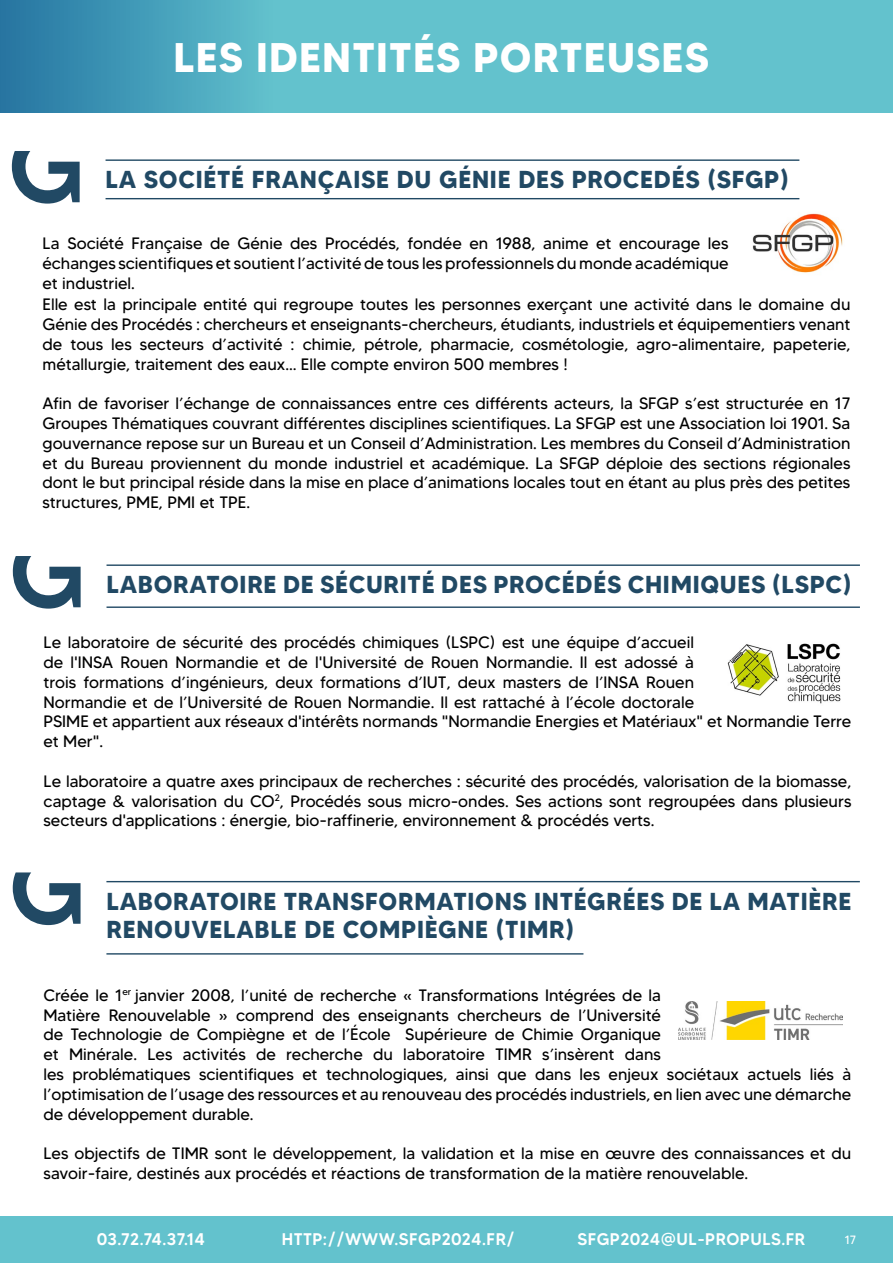
<style>
.page{position:relative;width:893px;height:1263px;background:#fff}
.page>*{position:absolute;margin:0;border:0;box-sizing:border-box;transform-origin:0 0}
.t1{font:700 41.25px "MADETOMMY";letter-spacing:.03em;color:#fff}
.t2{font:700 24.45px/28.8px "MADETOMMY";letter-spacing:.03em;color:#214964}
.t3{font:500 16.8px "MADETOMMY";letter-spacing:.03em;color:#fff}
.t4{font:16.5px/19.8px "MADETOMMY";color:#000;text-align:justify}
.t5{font:12px "MADETOMMY";color:#fff}
</style>
<div class="page">
<div style="left:0;top:1217px;width:893px;height:46px;background:#63c2cd"></div>
<img style="left:752px;top:213px;width:91px;height:60px">
<svg style="left:0;top:0;width:893px;height:112px;background:#59b5c6"></svg>
<svg style="left:12px;top:151px;width:68px;height:53px"></svg>
<hr style="left:106px;top:159px;width:693px;height:2px;background:#214964">
<hr style="left:106px;top:198px;width:693px;height:1px;background:#214964">
<svg style="left:13px;top:556px;width:68px;height:53px"></svg>
<hr style="left:107px;top:564px;width:753px;height:2px;background:#214964">
<hr style="left:107px;top:606px;width:753px;height:2px;background:#214964">
<img style="left:727px;top:643px;width:114px;height:61px">
<svg style="left:13px;top:872px;width:68px;height:53px"></svg>
<hr style="left:106px;top:881px;width:754px;height:1px;background:#214964">
<hr style="left:106px;top:953px;width:477px;height:1px;background:#214964">
<img style="left:678px;top:1001px;width:165px;height:39px">
<h1 class="t1" style="left:173px;top:32px;width:537px">LES IDENTITÉS PORTEUSES</h1>
<h2 class="t2" style="left:106px;top:165px;width:685px">LA SOCIÉTÉ FRANÇAISE DU GÉNIE DES PROCEDÉS (SFGP)</h2>
<p class="t4" style="left:43px;top:233px;width:688px">La Société Française de Génie des Procédés, fondée en 1988, anime et encourage les échanges scientifiques et soutient l’activité de tous les professionnels du monde académique et industriel.</p>
<p class="t4" style="left:43px;top:294px;width:809px">Elle est la principale entité qui regroupe toutes les personnes exerçant une activité dans le domaine du Génie des Procédés : chercheurs et enseignants-chercheurs, étudiants, industriels et équipementiers venant de tous les secteurs d’activité : chimie, pétrole, pharmacie, cosmétologie, agro-alimentaire, papeterie, métallurgie, traitement des eaux… Elle compte environ 500 membres !</p>
<p class="t4" style="left:43px;top:393px;width:809px">Afin de favoriser l’échange de connaissances entre ces différents acteurs, la SFGP s’est structurée en 17<br>Groupes Thématiques couvrant différentes disciplines scientifiques. La SFGP est une Association loi 1901. Sa gouvernance repose sur un Bureau et un Conseil d’Administration. Les membres du Conseil d’Administration et du Bureau proviennent du monde industriel et académique. La SFGP déploie des sections régionales dont le but principal réside dans la mise en place d’animations locales tout en étant au plus près des petites structures, PME, PMI et TPE.</p>
<h2 class="t2" style="left:107px;top:570px;width:746px">LABORATOIRE DE SÉCURITÉ DES PROCÉDÉS CHIMIQUES (LSPC)</h2>
<p class="t4" style="left:43px;top:632px;width:809px;text-align:left">Le laboratoire de sécurité des procédés chimiques (LSPC) est une équipe d’accueil<br>de l'INSA Rouen Normandie et de l'Université de Rouen Normandie. Il est adossé à<br>trois formations d’ingénieurs, deux formations d’IUT, deux masters de l’INSA Rouen<br>Normandie et de l’Université de Rouen Normandie. Il est rattaché à l’école doctorale<br>PSIME et appartient aux réseaux d'intérêts normands "Normandie Energies et Matériaux" et Normandie Terre et Mer".</p>
<p class="t4" style="left:43px;top:771px;width:809px">Le laboratoire a quatre axes principaux de recherches : sécurité des procédés, valorisation de la biomasse, captage &amp; valorisation du CO<sup>2</sup>, Procédés sous micro-ondes. Ses actions sont regroupées dans plusieurs secteurs d'applications : énergie, bio-raffinerie, environnement &amp; procédés verts.</p>
<h2 class="t2" style="left:106px;top:886px;width:746px">LABORATOIRE TRANSFORMATIONS INTÉGRÉES DE LA MATIÈRE<br>RENOUVELABLE DE COMPIÈGNE (TIMR)</h2>
<p class="t4" style="left:43px;top:985px;width:809px;text-align:left">Créée le 1<sup>er</sup> janvier 2008, l’unité de recherche « Transformations Intégrées de la<br>Matière Renouvelable » comprend des enseignants chercheurs de l’Université<br>de Technologie de Compiègne et de l’École Supérieure de Chimie Organique<br>et Minérale. Les activités de recherche du laboratoire TIMR s’insèrent dans<br>les problématiques scientifiques et technologiques, ainsi que dans les enjeux sociétaux actuels liés à l’optimisation de l’usage des ressources et au renouveau des procédés industriels, en lien avec une démarche de développement durable.</p>
<p class="t4" style="left:43px;top:1143px;width:809px">Les objectifs de TIMR sont le développement, la validation et la mise en œuvre des connaissances et du savoir-faire, destinés aux procédés et réactions de transformation de la matière renouvelable.</p>
<p class="t3" style="left:97px;top:1228px;width:110px">03.72.74.37.14</p>
<p class="t3" style="left:282px;top:1228px;width:234px">HTTP://WWW.SFGP2024.FR/</p>
<p class="t3" style="left:577px;top:1228px;width:229px">SFGP2024@UL-PROPULS.FR</p>
<p class="t5" style="left:845px;top:1233px;width:13px">17</p>
</div>
